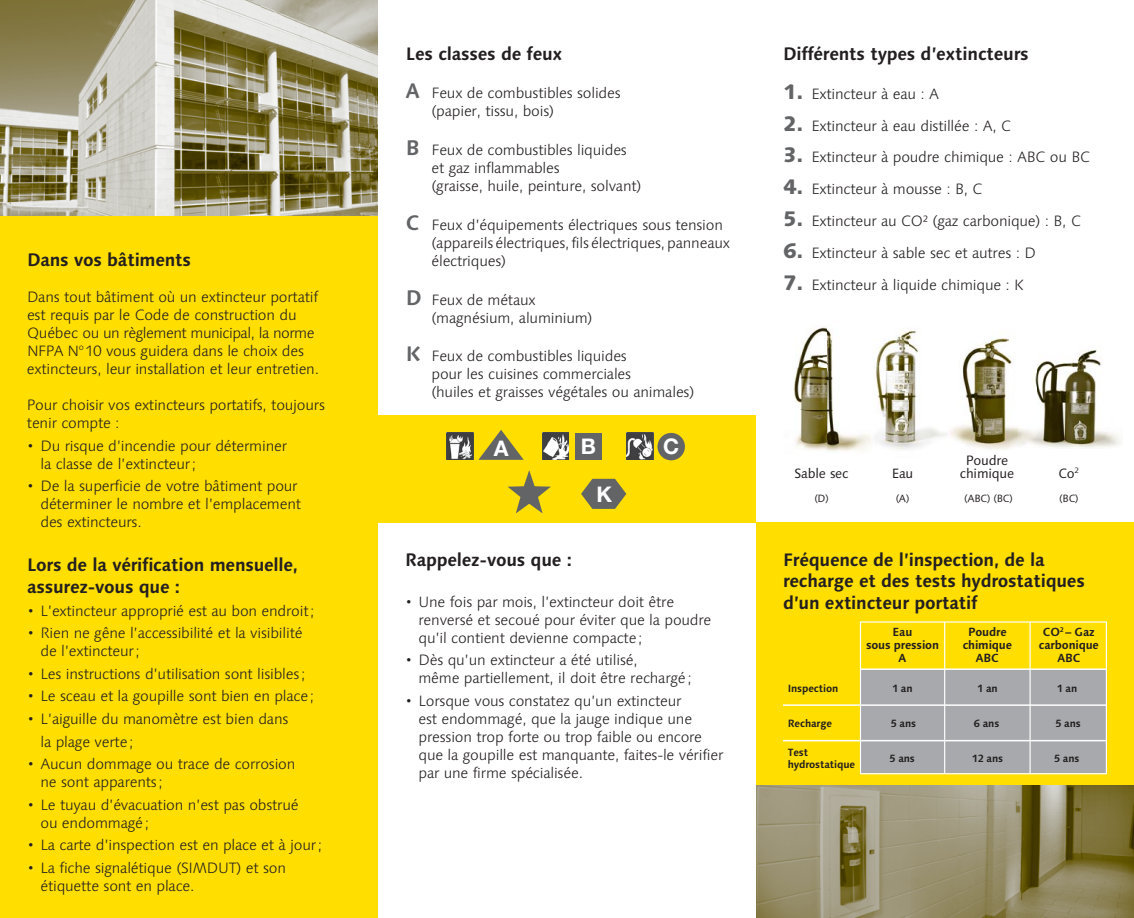
<style>
.page{position:relative;width:1134px;height:918px;background:#fff}
.page>*{position:absolute;margin:0;border:0;box-sizing:border-box;transform-origin:0 0}
.t1{font:700 21.6px "Helvetica Neue LT Std";color:#fff}
.t2{font:700 18px/21.6px "Linotype Syntax";letter-spacing:-.015em;color:#231f20}
.t3{font:300 15px/18px "Linotype Syntax";letter-spacing:-.015em;color:#231f20}
.t4{font:13.5px "Linotype Syntax";letter-spacing:-.015em;color:#231f20}
.t5{font:700 11.85px/12.9px "Linotype Syntax";letter-spacing:-.015em;color:#231f20;text-align:center}
.t6{font:700 10.5px/12px "Linotype Syntax";letter-spacing:-.015em;color:#231f20}
.t7{font:10.5px "Linotype Syntax";letter-spacing:-.015em;color:#231f20}
.s1{font-weight:700;font-size:21px;color:#636466}
.s2{font-weight:800;font-size:21px;color:#636466}
</style>
<div class="page">
<img style="left:876px;top:330px;width:43px;height:41px">
<img style="left:875px;top:371px;width:42px;height:44px">
<img style="left:875px;top:415px;width:64px;height:34px">
<div style="left:0;top:0;width:378px;height:918px;background:#ffde00"></div>
<div style="left:756px;top:523px;width:378px;height:395px;background:#ffde00"></div>
<div style="left:369px;top:415px;width:387px;height:108px;background:#ffde00"></div>
<img style="left:0;top:0;width:378px;height:216px">
<img style="left:447px;top:433px;width:26px;height:26px">
<img style="left:543px;top:433px;width:26px;height:26px">
<img style="left:627px;top:433px;width:26px;height:26px">
<svg style="left:478px;top:430px;width:46px;height:30px"></svg>
<div style="left:576px;top:433px;width:26px;height:26px;background:#636466"></div>
<div style="left:658px;top:433px;width:27px;height:27px;background:#636466;border-radius:50%"></div>
<svg style="left:581px;top:479px;width:45px;height:30px"></svg>
<svg style="left:508px;top:470px;width:43px;height:43px"></svg>
<img style="left:756px;top:786px;width:378px;height:132px">
<img style="left:1033px;top:350px;width:88px;height:98px">
<img style="left:962px;top:338px;width:74px;height:33px">
<img style="left:962px;top:370px;width:58px;height:40px">
<img style="left:950px;top:410px;width:86px;height:40px">
<img style="left:794px;top:327px;width:77px;height:125px">
<div style="left:860px;top:670px;width:247px;height:103px;background:#a7a9ac"></div>
<div style="left:860px;top:621px;width:247px;height:153px;border:1px solid #fff"></div>
<hr style="left:944px;top:622px;width:1px;height:152px;background:#fff">
<hr style="left:1029px;top:622px;width:2px;height:152px;background:#fff">
<hr style="left:861px;top:668px;width:246px;height:2px;background:#fff">
<hr style="left:783px;top:704px;width:324px;height:2px;background:#fff">
<hr style="left:783px;top:740px;width:324px;height:1px;background:#fff">
<p class="t2" style="left:27px;top:250px;width:166px">Dans vos bâtiments</p>
<p class="t3" style="left:27px;top:289px;width:294px">Dans tout bâtiment où un extincteur portatif est requis par le Code de construction du Québec ou un règlement municipal, la norme NFPA N<sup>o</sup> 10 vous guidera dans le choix des extincteurs, leur installation et leur entretien.</p>
<p class="t3" style="left:27px;top:397px;width:300px">Pour choisir vos extincteurs portatifs, toujours tenir compte :</p>
<p class="t3" style="left:40px;top:437px;width:248px;text-indent:-14px">• Du risque d’incendie pour déterminer la classe de l’extincteur ;</p>
<p class="t3" style="left:40px;top:478px;width:262px;text-indent:-14px">• De la superficie de votre bâtiment pour déterminer le nombre et l’emplacement des extincteurs.</p>
<p class="t2" style="left:27px;top:555px;width:273px">Lors de la vérification mensuelle, assurez-vous que :</p>
<p class="t3" style="left:27px;top:602px;width:289px">• L’extincteur approprié est au bon endroit;</p>
<p class="t3" style="left:40px;top:625px;width:264px;text-indent:-14px">• Rien ne gêne l’accessibilité et la visibilité de l’extincteur;</p>
<p class="t3" style="left:27px;top:665px;width:280px">• Les instructions d’utilisation sont lisibles;</p>
<p class="t3" style="left:27px;top:688px;width:289px">• Le sceau et la goupille sont bien en place;</p>
<p class="t3" style="left:40px;top:708px;width:249px;line-height:22.6px;text-indent:-14px">• L’aiguille du manomètre est bien dans la plage verte;</p>
<p class="t3" style="left:40px;top:756px;width:256px;text-indent:-14px">• Aucun dommage ou trace de corrosion ne sont apparents;</p>
<p class="t3" style="left:40px;top:796px;width:260px;text-indent:-14px">• Le tuyau d’évacuation n’est pas obstrué ou endommagé;</p>
<p class="t3" style="left:27px;top:837px;width:297px">• La carte d’inspection est en place et à jour;</p>
<p class="t3" style="left:40px;top:860px;width:247px;text-indent:-14px">• La fiche signalétique (SIMDUT) et son étiquette sont en place.</p>
<p class="t2" style="left:406px;top:44px;width:158px">Les classes de feux</p>
<p class="t3" style="left:431px;top:85px;width:191px;text-indent:-25px"><span class="s1">A</span> Feux de combustibles solides (papier, tissu, bois)</p>
<p class="t3" style="left:431px;top:142px;width:211px;text-indent:-26px"><span class="s1">B</span> Feux de combustibles liquides et gaz inflammables<br>(graisse, huile, peinture, solvant)</p>
<p class="t3" style="left:431px;top:216px;width:300px;text-indent:-26px"><span class="s1">C</span> Feux d’équipements électriques sous tension (appareils électriques, fils électriques, panneaux électriques)</p>
<p class="t3" style="left:431px;top:291px;width:163px;text-indent:-26px"><span class="s1">D</span> Feux de métaux (magnésium, aluminium)</p>
<p class="t3" style="left:431px;top:348px;width:264px;text-indent:-25px"><span class="s1">K</span> Feux de combustibles liquides<br>pour les cuisines commerciales<br>(huiles et graisses végétales ou animales)</p>
<h1 class="t1" style="left:494px;top:441px;width:16px">A</h1>
<h1 class="t1" style="left:581px;top:439px;width:17px">B</h1>
<h1 class="t1" style="left:663px;top:439px;width:18px">C</h1>
<h1 class="t1" style="left:596px;top:486px;width:17px">K</h1>
<p class="t2" style="left:405px;top:550px;width:168px">Rappelez-vous que :</p>
<p class="t3" style="left:418px;top:593px;width:294px;text-indent:-14px">• Une fois par mois, l’extincteur doit être renversé et secoué pour éviter que la poudre qu’il contient devienne compacte;</p>
<p class="t3" style="left:418px;top:652px;width:275px;text-indent:-14px">• Dès qu’un extincteur a été utilisé,<br>même partiellement, il doit être rechargé;</p>
<p class="t3" style="left:418px;top:692px;width:306px;text-indent:-14px">• Lorsque vous constatez qu’un extincteur<br>est endommagé, que la jauge indique une pression trop forte ou trop faible ou encore que la goupille est manquante, faites-le vérifier par une firme spécialisée.</p>
<p class="t2" style="left:783px;top:44px;width:247px">Différents types d’extincteurs</p>
<p class="t3" style="left:783px;top:85px;width:158px"><span class="s2">1.</span> Extincteur à eau : A</p>
<p class="t3" style="left:783px;top:117px;width:230px"><span class="s2">2.</span> Extincteur à eau distillée : A, C</p>
<p class="t3" style="left:783px;top:149px;width:309px"><span class="s2">3.</span> Extincteur à poudre chimique : ABC ou BC</p>
<p class="t3" style="left:783px;top:181px;width:201px"><span class="s2">4.</span> Extincteur à mousse : B, C</p>
<p class="t3" style="left:783px;top:213px;width:299px"><span class="s2">5.</span> Extincteur au CO² (gaz carbonique) : B, C</p>
<p class="t3" style="left:783px;top:244px;width:254px"><span class="s2">6.</span> Extincteur à sable sec et autres : D</p>
<p class="t3" style="left:783px;top:276px;width:243px"><span class="s2">7.</span> Extincteur à liquide chimique : K</p>
<p class="t4" style="left:966px;top:453px;width:44px">Poudre</p>
<p class="t4" style="left:1059px;top:466px;width:22px">Co<sup>2</sup></p>
<p class="t4" style="left:795px;top:467px;width:55px">Sable sec</p>
<p class="t4" style="left:892px;top:466px;width:23px">Eau</p>
<p class="t4" style="left:960px;top:467px;width:56px">chimique</p>
<p class="t7" style="left:814px;top:493px;width:16px">(D)</p>
<p class="t7" style="left:896px;top:493px;width:15px">(A)</p>
<p class="t7" style="left:964px;top:493px;width:50px">(ABC) (BC)</p>
<p class="t7" style="left:1059px;top:493px;width:21px">(BC)</p>
<p class="t2" style="left:783px;top:550px;width:303px">Fréquence de l’inspection, de la recharge et des tests hydrostatiques d’un extincteur portatif</p>
<p class="t5" style="left:866px;top:626px;width:75px">Eau<br>sous pression<br>A</p>
<p class="t5" style="left:963px;top:626px;width:51px">Poudre chimique<br>ABC</p>
<p class="t5" style="left:1039px;top:626px;width:62px">CO<sup>2</sup> – Gaz carbonique<br>ABC</p>
<p class="t6" style="left:788px;top:683px;width:52px">Inspection</p>
<p class="t6" style="left:892px;top:683px;width:22px">1 an</p>
<p class="t6" style="left:977px;top:683px;width:22px">1 an</p>
<p class="t6" style="left:1057px;top:683px;width:22px">1 an</p>
<p class="t6" style="left:788px;top:718px;width:46px">Recharge</p>
<p class="t6" style="left:891px;top:718px;width:27px">5 ans</p>
<p class="t6" style="left:974px;top:718px;width:27px">6 ans</p>
<p class="t6" style="left:1055px;top:718px;width:27px">5 ans</p>
<p class="t6" style="left:788px;top:747px;width:69px">Test hydrostatique</p>
<p class="t6" style="left:890px;top:753px;width:27px">5 ans</p>
<p class="t6" style="left:972px;top:753px;width:33px">12 ans</p>
<p class="t6" style="left:1054px;top:753px;width:27px">5 ans</p>
</div>
